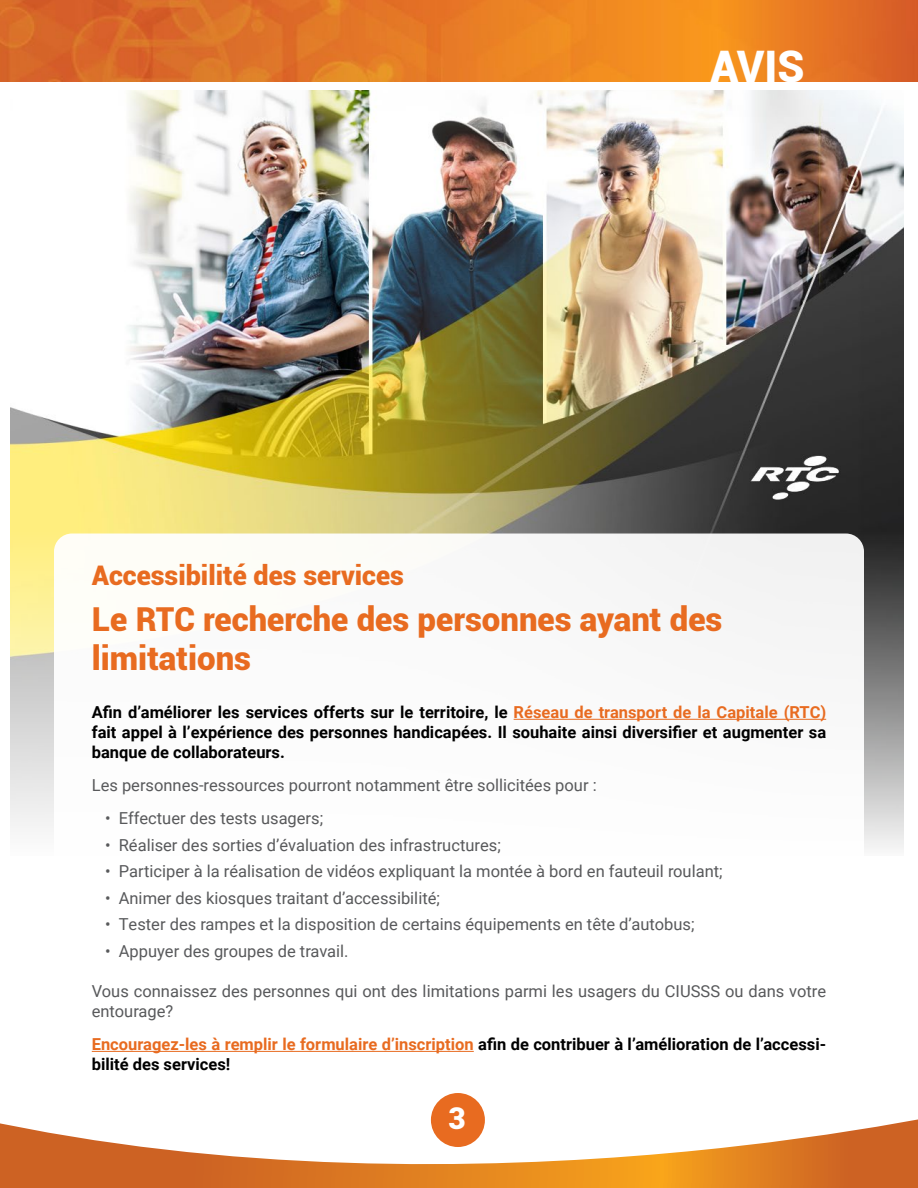
<style>
.page{position:relative;width:918px;height:1188px;background:#fff}
.page>*{position:absolute;margin:0;border:0;box-sizing:border-box;transform-origin:0 0}
.gros_titre_blanc{font:900 43.5px "Roboto";color:#fff}
.titre_orange{font:900 33px/39px "Roboto";color:#e86b20}
.t1{font:900 30px "Roboto";color:#fff}
.surtitre_orange{font:900 27px "Roboto";color:#e86b20}
.t2{font:16.5px/19.8px "Roboto";color:#58595b}
.t3{font:700 16.5px/19.8px "Roboto";color:#000;text-align:justify}
.s1{color:#e86b20}
</style>
<div class="page">
<img style="left:11px;top:90px;width:892px;height:759px">
<div style="left:431px;top:1093px;width:54px;height:54px;background:#e86b20;border-radius:50%"></div>
<svg style="left:0;top:1103px;width:918px;height:85px"></svg>
<img style="left:0;top:1px;width:918px;height:81px">
<div style="left:54px;top:534px;width:810px;height:542px;background:#fff;border-radius:18px"></div>
<hr style="left:514px;top:719px;width:312px;height:1px;background:#e86b20">
<hr style="left:92px;top:1051px;width:382px;height:1px;background:#e86b20">
<p class="gros_titre_blanc" style="left:711px;top:36px;width:95px">AVIS</p>
<p class="surtitre_orange" style="left:92px;top:556px;width:314px">Accessibilité des services</p>
<p class="titre_orange" style="left:92px;top:598px;width:632px">Le RTC recherche des personnes ayant des limitations</p>
<p class="t3" style="left:92px;top:702px;width:736px">Afin d’améliorer les services offerts sur le territoire, le <span class="s1">Réseau de transport de la Capitale (RTC) </span>fait appel à l’expérience des personnes handicapées. Il souhaite ainsi diversifier et augmenter sa banque de collaborateurs.</p>
<p class="t2" style="left:92px;top:775px;width:506px">Les personnes-ressources pourront notamment être sollicitées pour :</p>
<p class="t2" style="left:105px;top:808px;width:219px">• Effectuer des tests usagers;</p>
<p class="t2" style="left:105px;top:834px;width:397px">• Réaliser des sorties d’évaluation des infrastructures;</p>
<p class="t2" style="left:105px;top:861px;width:619px">• Participer à la réalisation de vidéos expliquant la montée à bord en fauteuil roulant;</p>
<p class="t2" style="left:105px;top:888px;width:336px">• Animer des kiosques traitant d’accessibilité;</p>
<p class="t2" style="left:105px;top:914px;width:591px">• Tester des rampes et la disposition de certains équipements en tête d’autobus;</p>
<p class="t2" style="left:105px;top:941px;width:245px">• Appuyer des groupes de travail.</p>
<p class="t2" style="left:92px;top:981px;width:736px">Vous connaissez des personnes qui ont des limitations parmi les usagers du CIUSSS ou dans votre entourage?</p>
<p class="t3" style="left:92px;top:1034px;width:736px"><span class="s1">Encouragez-les à remplir le formulaire d’inscription</span> afin de contribuer à l’amélioration de l’accessi&shy;bilité des services!</p>
<p class="t1" style="left:448px;top:1097px;width:19px">3</p>
</div>
